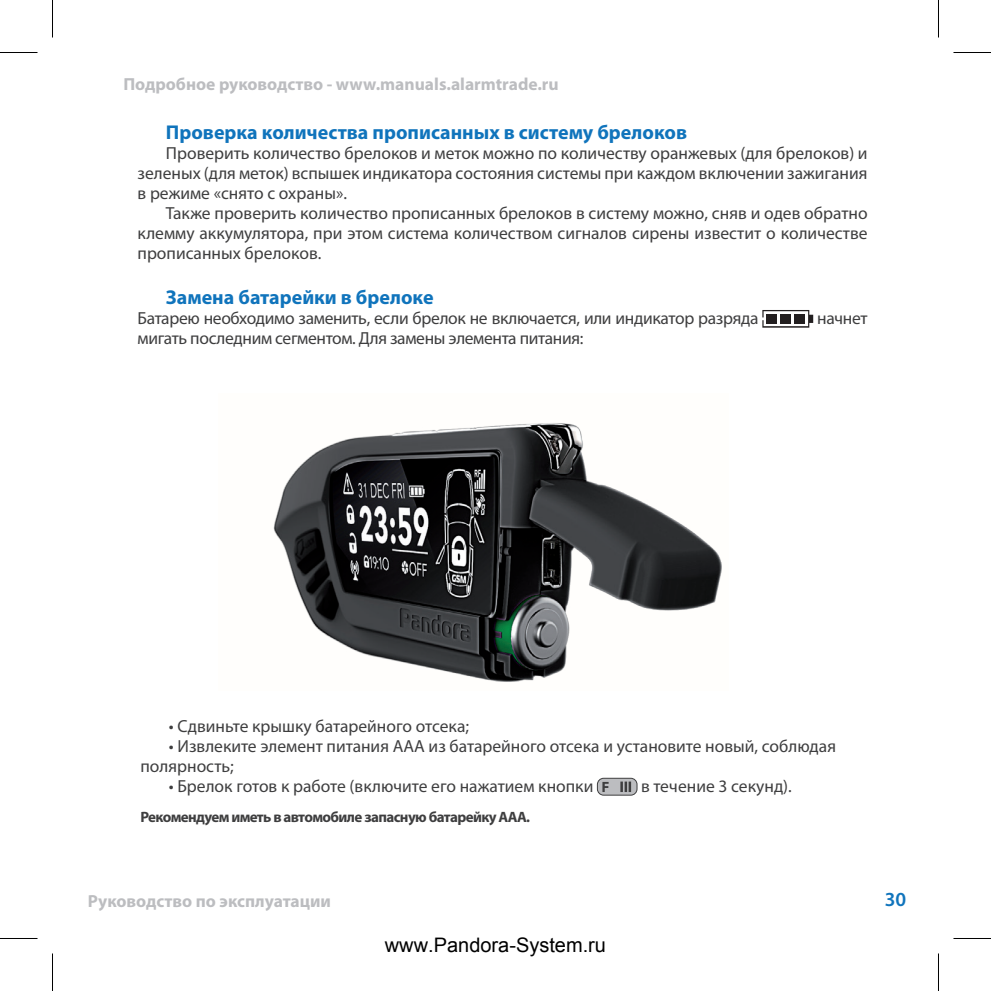
<style>
.page{position:relative;width:991px;height:991px;background:#fff}
.page>*{position:absolute;margin:0;border:0;box-sizing:border-box;transform-origin:0 0}
.t1{font:700 20px "Myriad Pro";color:#1074bc}
.t2{font:20px "Arial";color:#000}
.t3{font:600 20px "Myriad Pro";color:#1074bc}
.t4{font:17.5px/20px "Myriad Pro";color:#3e3e3f;text-align:justify}
.t5{font:17.5px "Myriad Pro";letter-spacing:-.02em;color:#3e3e3f}
.t6{font:700 17.5px "Myriad Pro";color:#bcbdc0}
.t7{font:700 15px "Myriad Pro";letter-spacing:-.04em;color:#3e3e3f}
</style>
<div class="page">
<svg style="left:762px;top:310px;width:51px;height:18px"></svg>
<img style="left:273px;top:423px;width:449px;height:259px">
<div style="left:597px;top:778px;width:40px;height:17px;background:#bcbdc0;border-radius:6px"></div>
<div style="left:597px;top:778px;width:40px;height:17px;border:1px solid #3e3e3f;border-radius:6px"></div>
<svg style="left:620px;top:781px;width:11px;height:11px"></svg>
<svg style="left:602px;top:782px;width:7px;height:10px"></svg>
<hr style="left:0;top:52px;width:38px;height:1px;background:#000">
<hr style="left:953px;top:52px;width:38px;height:1px;background:#000">
<hr style="left:0;top:938px;width:38px;height:1px;background:#000">
<hr style="left:953px;top:938px;width:38px;height:1px;background:#000">
<hr style="left:52px;top:0;width:1px;height:38px;background:#000">
<hr style="left:52px;top:953px;width:1px;height:38px;background:#000">
<hr style="left:938px;top:0;width:1px;height:38px;background:#000">
<hr style="left:938px;top:953px;width:1px;height:38px;background:#000">
<p class="t6" style="left:123px;top:73px;width:437px">Подробное руководство - www.manuals.alarmtrade.ru</p>
<p class="t1" style="left:166px;top:119px;width:523px">Проверка количества прописанных в систему брелоков</p>
<p class="t4" style="left:138px;top:143px;width:731px;text-indent:28px">Проверить количество брелоков и меток можно по количеству оранжевых (для брелоков) и зеленых (для меток) вспышек индикатора состояния системы при каждом включении зажигания в режиме «снято с охраны».</p>
<p class="t4" style="left:138px;top:203px;width:731px;text-indent:28px">Также проверить количество прописанных брелоков в систему можно, сняв и одев обратно клемму аккумулятора, при этом система количеством сигналов сирены известит о количестве прописанных брелоков.</p>
<p class="t1" style="left:166px;top:284px;width:269px">Замена батарейки в брелоке</p>
<p class="t5" style="left:138px;top:307px;width:622px">Батарею необходимо заменить, если брелок не включается, или индикатор разряда</p>
<p class="t4" style="left:817px;top:308px;width:52px">начнет</p>
<p class="t5" style="left:138px;top:327px;width:447px">мигать последним сегментом. Для замены элемента питания:</p>
<p class="t4" style="left:169px;top:716px;width:302px">• Сдвиньте крышку батарейного отсека;</p>
<p class="t4" style="left:140px;top:736px;width:697px;text-indent:28px">• Извлеките элемент питания ААА из батарейного отсека и установите новый, соблюдая полярность;</p>
<p class="t4" style="left:169px;top:776px;width:426px">• Брелок готов к работе (включите его нажатием кнопки</p>
<p class="t4" style="left:641px;top:776px;width:152px">в течение 3 секунд).</p>
<p class="t7" style="left:140px;top:807px;width:391px">Рекомендуем иметь в автомобиле запасную батарейку ААА.</p>
<p class="t6" style="left:88px;top:890px;width:245px">Руководство по эксплуатации</p>
<p class="t2" style="left:385px;top:932px;width:223px">www.Pandora-System.ru</p>
<p class="t3" style="left:885px;top:887px;width:23px">30</p>
</div>
